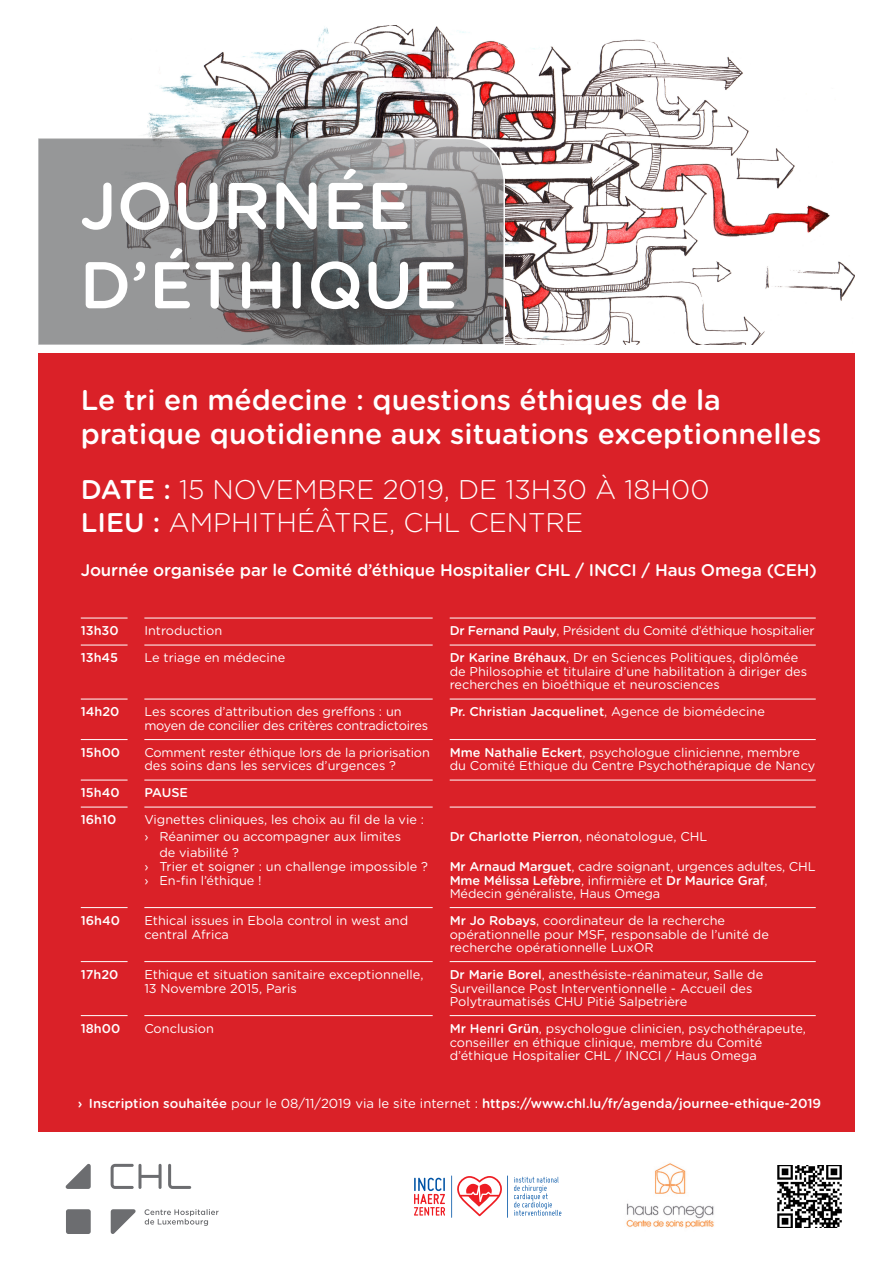
<style>
.page{position:relative;width:893px;height:1263px;background:#fff}
.page>*{position:absolute;margin:0;border:0;box-sizing:border-box;transform-origin:0 0}
.t1{font:500 66px/79.2px "Gotham Rounded";color:#fff}
.t2{font:500 28.5px/34.2px "Gotham Rounded";color:#fff}
.t3{font:300 27px/33.8px "Gotham Rounded";color:#fff}
.t4{font:500 16.88px "Gotham Rounded";letter-spacing:-.01em;color:#fff}
.t5{font:500 13.12px "Gotham Rounded";color:#fff}
.t6{font:12.75px/13.5px "Gotham Rounded";color:#fff}
.t7{font:12.75px/27px "Gotham Rounded";letter-spacing:-.02em;color:#fff}
.t8{font:500 12.75px/27px "Gotham Rounded";color:#fff}
.s1{font-weight:500}
.s2{font-weight:400}
</style>
<div class="page">
<div style="left:38px;top:353px;width:816px;height:779px;background:#da2128"></div>
<img style="left:144px;top:26px;width:710px;height:319px">
<svg style="left:38px;top:137px;width:468px;height:208px;background:#868587"></svg>
<div style="left:66px;top:1209px;width:25px;height:25px;background:#6c6d70;border-radius:2px"></div>
<svg style="left:65px;top:1163px;width:26px;height:26px"></svg>
<svg style="left:111px;top:1209px;width:25px;height:25px"></svg>
<svg style="left:145px;top:1209px;width:74px;height:17px"></svg>
<svg style="left:111px;top:1164px;width:80px;height:25px"></svg>
<hr style="left:451px;top:1175px;width:1px;height:43px;background:#0154a6">
<hr style="left:507px;top:1175px;width:1px;height:43px;background:#0154a6">
<svg style="left:457px;top:1176px;width:45px;height:40px"></svg>
<svg style="left:514px;top:1177px;width:47px;height:39px"></svg>
<svg style="left:414px;top:1178px;width:31px;height:38px"></svg>
<img style="left:626px;top:1163px;width:88px;height:65px">
<hr style="left:81px;top:618px;width:47px;height:1px;background:#fff">
<hr style="left:81px;top:645px;width:47px;height:1px;background:#fff">
<hr style="left:81px;top:699px;width:47px;height:1px;background:#fff">
<hr style="left:81px;top:739px;width:47px;height:1px;background:#fff">
<hr style="left:81px;top:780px;width:47px;height:1px;background:#fff">
<hr style="left:81px;top:807px;width:47px;height:1px;background:#fff">
<hr style="left:81px;top:907px;width:47px;height:1px;background:#fff">
<hr style="left:81px;top:961px;width:47px;height:1px;background:#fff">
<hr style="left:81px;top:1015px;width:47px;height:1px;background:#fff">
<hr style="left:450px;top:618px;width:366px;height:1px;background:#fff">
<hr style="left:450px;top:645px;width:366px;height:1px;background:#fff">
<hr style="left:450px;top:699px;width:366px;height:1px;background:#fff">
<hr style="left:450px;top:739px;width:366px;height:1px;background:#fff">
<hr style="left:450px;top:780px;width:366px;height:1px;background:#fff">
<hr style="left:450px;top:807px;width:366px;height:1px;background:#fff">
<hr style="left:450px;top:907px;width:366px;height:1px;background:#fff">
<hr style="left:450px;top:961px;width:366px;height:1px;background:#fff">
<hr style="left:450px;top:1015px;width:366px;height:1px;background:#fff">
<hr style="left:144px;top:618px;width:289px;height:1px;background:#fff">
<hr style="left:144px;top:645px;width:289px;height:1px;background:#fff">
<hr style="left:144px;top:699px;width:289px;height:1px;background:#fff">
<hr style="left:144px;top:739px;width:289px;height:1px;background:#fff">
<hr style="left:144px;top:780px;width:289px;height:1px;background:#fff">
<hr style="left:144px;top:807px;width:289px;height:1px;background:#fff">
<hr style="left:144px;top:907px;width:289px;height:1px;background:#fff">
<hr style="left:144px;top:961px;width:289px;height:1px;background:#fff">
<hr style="left:144px;top:1015px;width:289px;height:1px;background:#fff">
<img style="left:778px;top:1165px;width:64px;height:62px">
<h1 class="t1" style="left:80px;top:163px;width:379px">JOURNÉE<br>D’ÉTHIQUE</h1>
<h2 class="t2" style="left:81px;top:381px;width:742px">Le tri en médecine : questions éthiques de la pratique quotidienne aux situations exceptionnelles</h2>
<h3 class="t3" style="left:81px;top:471px;width:630px"><span class="s1">DATE :</span> 15 NOVEMBRE 2019, DE 13H30 À 18H00<br><span class="s1">LIEU :</span> AMPHITHÉÂTRE, CHL CENTRE</h3>
<h3 class="t4" style="left:81px;top:558px;width:738px">Journée organisée par le Comité d’éthique Hospitalier CHL / INCCI / Haus Omega (CEH)</h3>
<p class="t8" style="left:81px;top:617px;width:39px">13h30<br>13h45</p>
<p class="t8" style="left:81px;top:698px;width:40px">14h20</p>
<p class="t8" style="left:81px;top:738px;width:41px">15h00</p>
<p class="t8" style="left:81px;top:779px;width:40px">15h40<br>16h10</p>
<p class="t8" style="left:81px;top:906px;width:41px">16h40</p>
<p class="t8" style="left:81px;top:960px;width:39px">17h20</p>
<p class="t8" style="left:81px;top:1014px;width:41px">18h00</p>
<p class="t6" style="left:144px;top:617px;width:142px;line-height:27px">Introduction<br>Le triage en médecine</p>
<p class="t7" style="left:144px;top:705px;width:285px;line-height:13.5px">Les scores d’attribution des greffons : un moyen de concilier des critères contradictoires</p>
<p class="t6" style="left:144px;top:745px;width:287px">Comment rester éthique lors de la priorisation des soins dans les services d’urgences ?</p>
<p class="t8" style="left:144px;top:779px;width:45px">PAUSE</p>
<p class="t6" style="left:144px;top:813px;width:281px">Vignettes cliniques, les choix au fil de la vie :</p>
<p class="t6" style="left:144px;top:829px;width:258px">› Réanimer ou accompagner aux limites</p>
<p class="t6" style="left:159px;top:846px;width:81px">de viabilité ?</p>
<p class="t6" style="left:144px;top:859px;width:285px">› Trier et soigner : un challenge impossible ? › En-fin l’éthique !</p>
<p class="t6" style="left:144px;top:913px;width:265px">Ethical issues in Ebola control in west and central Africa</p>
<p class="t6" style="left:144px;top:967px;width:281px">Ethique et situation sanitaire exceptionnelle,<br>13 Novembre 2015, Paris</p>
<p class="t6" style="left:144px;top:1021px;width:71px">Conclusion</p>
<p class="t7" style="left:450px;top:617px;width:366px"><span class="s1">Dr Fernand Pauly</span>, Président du Comité d’éthique hospitalier<br><span class="s1">Dr Karine Bréhaux</span>, Dr en Sciences Politiques, diplômée</p>
<p class="t6" style="left:450px;top:664px;width:359px">de Philosophie et titulaire d’une habilitation à diriger des recherches en bioéthique et neurosciences</p>
<p class="t8" style="left:450px;top:698px;width:317px">Pr. Christian Jacquelinet<span class="s2">, Agence de biomédecine</span></p>
<p class="t6" style="left:450px;top:745px;width:367px"><span class="s1">Mme Nathalie Eckert</span>, psychologue clinicienne, membre du Comité Ethique du Centre Psychothérapique de Nancy</p>
<p class="t8" style="left:450px;top:822px;width:259px">Dr Charlotte Pierron<span class="s2">, néonatologue, CHL</span></p>
<p class="t6" style="left:450px;top:859px;width:368px"><span class="s1">Mr Arnaud Marguet</span>, cadre soignant, urgences adultes, CHL<br><span class="s1">Mme Mélissa Lefèbre</span>, infirmière et <span class="s1">Dr Maurice Graf</span>,<br>Médecin généraliste, Haus Omega</p>
<p class="t6" style="left:450px;top:913px;width:321px"><span class="s1">Mr Jo Robays</span>, coordinateur de la recherche opérationnelle pour MSF, responsable de l’unité de recherche opérationnelle LuxOR</p>
<p class="t6" style="left:450px;top:967px;width:315px"><span class="s1">Dr Marie Borel</span>, anesthésiste-réanimateur, Salle de<br>Surveillance Post Interventionnelle - Accueil des<br>Polytraumatisés CHU Pitié Salpetrière</p>
<p class="t6" style="left:450px;top:1021px;width:358px"><span class="s1">Mr Henri Grün</span>, psychologue clinicien, psychothérapeute, conseiller en éthique clinique, membre du Comité d’éthique Hospitalier CHL / INCCI / Haus Omega</p>
<p class="t5" style="left:78px;top:1094px;width:745px">› Inscription souhaitée <span class="s2">pour le 08/11/2019 via le site internet :</span> https://www.chl.lu/fr/agenda/journee-ethique-2019</p>
</div>
